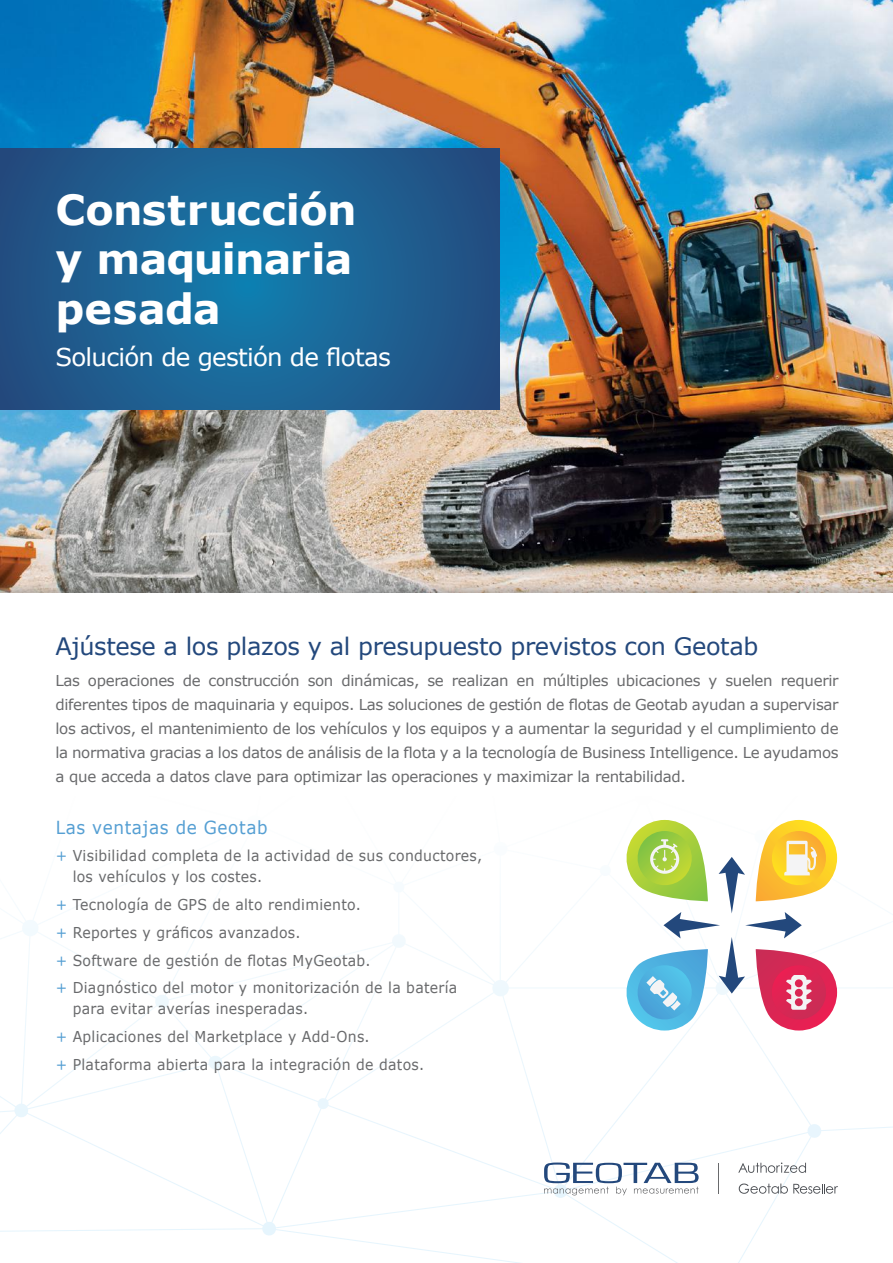
<style>
.page{position:relative;width:893px;height:1263px;background:#fff}
.page>*{position:absolute;margin:0;border:0;box-sizing:border-box;transform-origin:0 0}
.t1{font:700 41.55px/49.5px "Verdana";letter-spacing:-.02em;color:#fff;text-align:justify}
.t2{font:24.6px "Verdana";letter-spacing:-.03em;color:#fff}
.t3{font:24px "Verdana";letter-spacing:-.015em;color:#23487c}
.t4{font:18px "Verdana";letter-spacing:.035em;color:#559fd3;scale:.94 1}
.t5{font:15px/24px "Verdana";letter-spacing:.02em;color:#696a6c;text-align:justify}
.t6{font:15px/27.8px "Verdana";letter-spacing:.02em;color:#696a6c;scale:.94 1}
.s1{color:#559fd3}
</style>
<div class="page">
<img style="left:0;top:0;width:893px;height:581px">
<svg style="left:0;top:581px;width:893px;height:12px;background:#b4aba2"></svg>
<svg style="left:0;top:148px;width:499px;height:262px;background:#1d6091"></svg>
<svg style="left:626px;top:820px;width:211px;height:210px"></svg>
<svg style="left:738px;top:1162px;width:68px;height:11px"></svg>
<svg style="left:739px;top:1183px;width:99px;height:11px"></svg>
<hr style="left:718px;top:1163px;width:1px;height:30px;background:#696a6c">
<svg style="left:544px;top:1162px;width:155px;height:33px"></svg>
<h1 class="t1" style="left:55px;top:185px;width:303px">Construcción y maquinaria pesada</h1>
<h2 class="t2" style="left:55px;top:341px;width:337px">Solución de gestión de flotas</h2>
<h3 class="t3" style="left:55px;top:631px;width:704px">Ajústese a los plazos y al presupuesto previstos con Geotab</h3>
<p class="t5" style="left:55px;top:669px;width:785px">Las operaciones de construcción son dinámicas, se realizan en múltiples ubicaciones y suelen requerir diferentes tipos de maquinaria y equipos. Las soluciones de gestión de flotas de Geotab ayudan a supervisar los activos, el mantenimiento de los vehículos y los equipos y a aumentar la seguridad y el cumplimiento de la normativa gracias a los datos de análisis de la flota y a la tecnología de Business Intelligence. Le ayudamos a que acceda a datos clave para optimizar las operaciones y maximizar la rentabilidad.</p>
<p class="t4" style="left:56px;top:816px;width:227px">Las ventajas de Geotab</p>
<p class="t6" style="left:73px;top:846px;width:437px;line-height:21px;text-indent:-17px"><span class="s1">+</span> Visibilidad completa de la actividad de sus conductores, los vehículos y los costes.</p>
<p class="t6" style="left:56px;top:891px;width:429px"><span class="s1">+</span> Tecnología de GPS de alto rendimiento.<br><span class="s1">+</span> Reportes y gráficos avanzados.<br><span class="s1">+</span> Software de gestión de flotas MyGeotab.<br><span class="s1">+</span> Diagnóstico del motor y monitorización de la batería</p>
<p class="t6" style="left:56px;top:995px;width:394px;text-indent:17px">para evitar averías inesperadas.<br><span class="s1">+</span> Aplicaciones del Marketplace y Add-Ons.<br><span class="s1">+</span> Plataforma abierta para la integración de datos.</p>
</div>
